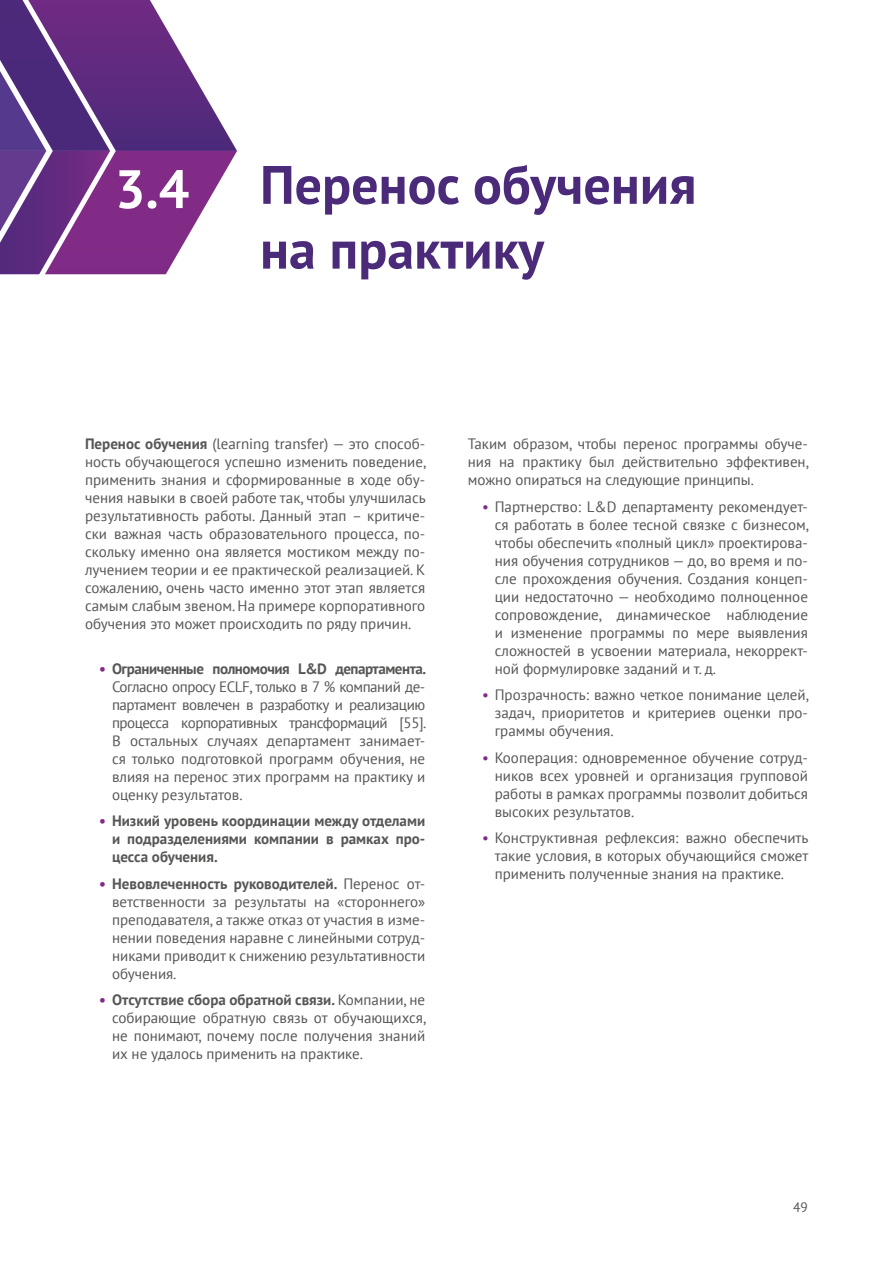
<style>
.page{position:relative;width:893px;height:1263px;background:#fff}
.page>*{position:absolute;margin:0;border:0;box-sizing:border-box;transform-origin:0 0}
.t1{font:700 54px/64.8px "PT Sans";color:#4b2a7a}
.t2{font:700 54px "PT Sans";color:#fff}
.t3{font:15px/18px "PT Sans";color:#565655;text-align:justify}
.t4{font:700 15px/18px "PT Sans";color:#565655;text-align:justify}
.t5{font:13.5px "PT Sans";color:#565655}
.s1{font-weight:700}
.s2{font-weight:700;color:#822a87}
.s3{color:#822a87}
</style>
<div class="page">
<svg style="left:0;top:0;width:237px;height:274px"></svg>
<h1 class="t2" style="left:115px;top:154px;width:76px">3.4</h1>
<h1 class="t1" style="left:260px;top:151px;width:438px">Перенос обучения на практику</h1>
<p class="t3" style="left:85px;top:434px;width:343px"><span class="s1">Перенос обучения</span> (learning transfer) — это способ&shy;ность обучающегося успешно изменить поведение, применить знания и сформированные в ходе обу&shy;чения навыки в своей работе так, чтобы улучшилась результативность работы. Данный этап – критиче&shy;ски важная часть образовательного процесса, по&shy;скольку именно она является мостиком между по&shy;лучением теории и ее практической реализацией. К сожалению, очень часто именно этот этап является самым слабым звеном. На примере корпоративного обучения это может происходить по ряду причин.</p>
<p class="t3" style="left:112px;top:659px;width:316px;text-indent:-13px"><span class="s2">•</span> <span class="s1">Ограниченные полномочия L&amp;D департамента.<br></span>Согласно опросу ECLF, только в 7 % компаний де&shy;партамент вовлечен в разработку и реализацию процесса корпоративных трансформаций [55].<br>В остальных случаях департамент занимает&shy;ся только подготовкой программ обучения, не влияя на перенос этих программ на практику и оценку результатов.</p>
<p class="t4" style="left:112px;top:811px;width:315px;text-indent:-13px"><span class="s3">•</span> Низкий уровень координации между отделами и подразделениями компании в рамках про&shy;цесса обучения.</p>
<p class="t3" style="left:112px;top:874px;width:315px;text-indent:-13px"><span class="s2">•</span> <span class="s1">Невовлеченность руководителей.</span> Перенос от&shy;ветственности за результаты на «стороннего» преподавателя, а также отказ от участия в изме&shy;нении поведения наравне с линейными сотруд&shy;никами приводит к снижению результативности обучения.</p>
<p class="t3" style="left:112px;top:990px;width:316px;text-indent:-13px"><span class="s2">•</span> <span class="s1">Отсутствие сбора обратной связи.</span> Компании, не собирающие обратную связь от обучающихся, не понимают, почему после получения знаний их не удалось применить на практике.</p>
<p class="t3" style="left:468px;top:434px;width:343px">Таким образом, чтобы перенос программы обуче&shy;ния на практику был действительно эффективен, можно опираться на следующие принципы.</p>
<p class="t3" style="left:495px;top:497px;width:316px;text-indent:-13px"><span class="s3">•</span> Партнерство: L&amp;D департаменту рекомендует&shy;ся работать в более тесной связке с бизнесом, чтобы обеспечить «полный цикл» проектирова&shy;ния обучения сотрудников — до, во время и по&shy;сле прохождения обучения. Создания концеп&shy;ции недостаточно — необходимо полноценное сопровождение, динамическое наблюдение и изменение программы по мере выявления сложностей в усвоении материала, некоррект&shy;ной формулировке заданий и т. д.</p>
<p class="t3" style="left:495px;top:685px;width:316px;text-indent:-13px"><span class="s3">•</span> Прозрачность: важно четкое понимание целей, задач, приоритетов и критериев оценки про&shy;граммы обучения.</p>
<p class="t3" style="left:495px;top:748px;width:315px;text-indent:-13px"><span class="s3">•</span> Кооперация: одновременное обучение сотруд&shy;ников всех уровней и организация групповой работы в рамках программы позволит добиться высоких результатов.</p>
<p class="t3" style="left:495px;top:828px;width:315px;text-indent:-13px"><span class="s3">•</span> Конструктивная рефлексия: важно обеспечить такие условия, в которых обучающийся cможет применить полученные знания на практике.</p>
<p class="t5" style="left:793px;top:1198px;width:16px">49</p>
</div>
